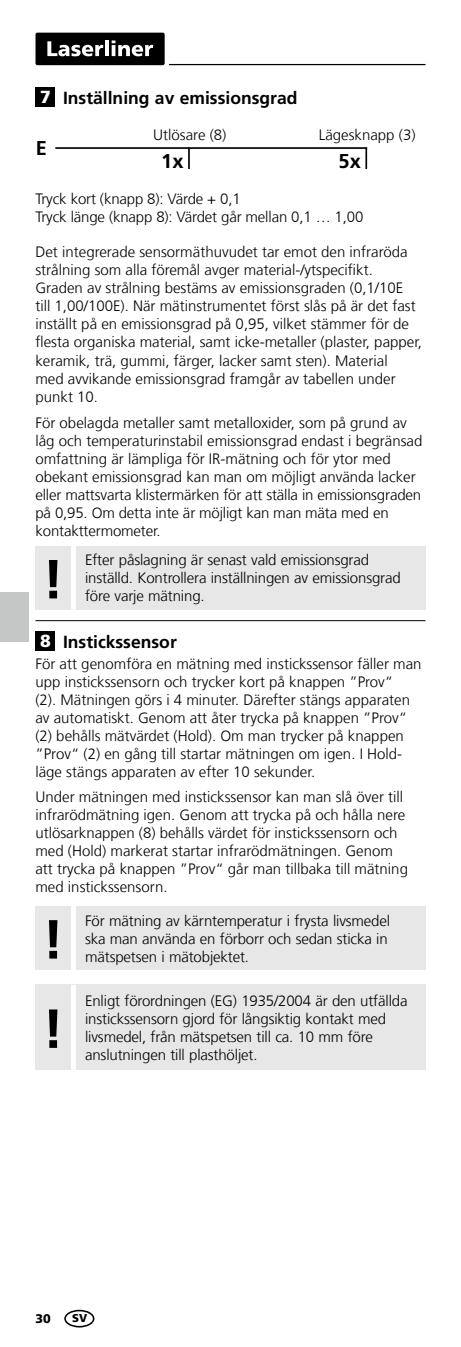
<style>
.page{position:relative;width:461px;height:1347px;background:#fff}
.page>*{position:absolute;margin:0;border:0;box-sizing:border-box;transform-origin:0 0}
.t1{font:700 55px "Frutiger LT Com";color:#000}
.t2{font:700 20px "Frutiger LT Com";color:#000}
.t3{font:700 17.5px "Frutiger LT Com";color:#000}
.t4{font:900 17.5px "Frutiger LT Com";color:#fff}
.t5{font:300 15px/18px "Frutiger LT Com";color:#000}
.t6{font:900 12.5px "Frutiger LT Com";color:#000}
.t7{font:900 11.25px "Frutiger LT Com";color:#000}
</style>
<div class="page">
<hr style="left:169px;top:64px;width:256px;height:1px;background:#000">
<div style="left:35px;top:33px;width:130px;height:32px;background:#000;border-radius:2px"></div>
<svg style="left:47px;top:41px;width:56px;height:15px"></svg>
<hr style="left:105px;top:40px;width:4px;height:16px;background:#fff">
<svg style="left:112px;top:40px;width:41px;height:16px"></svg>
<div style="left:35px;top:631px;width:20px;height:20px;background:#000"></div>
<hr style="left:35px;top:620px;width:390px;height:1px;background:#000">
<div style="left:35px;top:87px;width:20px;height:20px;background:#000"></div>
<hr style="left:55px;top:147px;width:312px;height:2px;background:#000">
<hr style="left:188px;top:148px;width:2px;height:21px;background:#000">
<hr style="left:365px;top:148px;width:2px;height:21px;background:#000">
<div style="left:35px;top:546px;width:390px;height:63px;background:#e7e7e7"></div>
<div style="left:71px;top:546px;width:5px;height:63px;background:#fff"></div>
<div style="left:35px;top:906px;width:390px;height:63px;background:#e7e7e7"></div>
<div style="left:71px;top:906px;width:5px;height:63px;background:#fff"></div>
<div style="left:35px;top:984px;width:390px;height:85px;background:#e7e7e7"></div>
<div style="left:71px;top:984px;width:5px;height:85px;background:#fff"></div>
<div style="left:64px;top:1309px;width:30px;height:18px;border:2px solid #000;border-radius:50%"></div>
<div style="left:0;top:592px;width:28px;height:49px;background:#c5c6c6"></div>
<p class="t4" style="left:40px;top:86px;width:12px">7</p>
<h2 class="t2" style="left:36px;top:136px;width:13px">E</h2>
<p class="t3" style="left:63px;top:87px;width:236px">Inställning av emissionsgrad</p>
<p class="t5" style="left:153px;top:126px;width:75px">Utlösare (8)</p>
<p class="t5" style="left:318px;top:126px;width:98px">Lägesknapp (3)</p>
<h2 class="t2" style="left:161px;top:149px;width:24px">1x</h2>
<h2 class="t2" style="left:338px;top:149px;width:24px">5x</h2>
<p class="t5" style="left:35px;top:190px;width:329px">Tryck kort (knapp 8): Värde + 0,1<br>Tryck länge (knapp 8): Värdet går mellan 0,1 … 1,00</p>
<p class="t5" style="left:35px;top:243px;width:388px">Det integrerade sensormäthuvudet tar emot den infraröda strålning som alla föremål avger material-/ytspecifikt.<br>Graden av strålning bestäms av emissionsgraden (0,1/10E<br>till 1,00/100E). När mätinstrumentet först slås på är det fast inställt på en emissionsgrad på 0,95, vilket stämmer för de flesta organiska material, samt icke-metaller (plaster, papper, keramik, trä, gummi, färger, lacker samt sten). Material<br>med avvikande emissionsgrad framgår av tabellen under punkt 10.</p>
<p class="t5" style="left:35px;top:414px;width:388px">För obelagda metaller samt metalloxider, som på grund av låg och temperaturinstabil emissionsgrad endast i begränsad omfattning är lämpliga för IR-mätning och för ytor med obekant emissionsgrad kan man om möjligt använda lacker eller mattsvarta klistermärken för att ställa in emissionsgraden på 0,95. Om detta inte är möjligt kan man mäta med en kontakttermometer.</p>
<p class="t5" style="left:85px;top:551px;width:317px">Efter påslagning är senast vald emissionsgrad inställd. Kontrollera inställningen av emissionsgrad</p>
<h1 class="t1" style="left:42px;top:547px;width:23px">!</h1>
<p class="t5" style="left:85px;top:587px;width:121px">före varje mätning.</p>
<p class="t4" style="left:40px;top:630px;width:12px">8</p>
<p class="t3" style="left:63px;top:631px;width:115px">Instickssensor</p>
<p class="t5" style="left:35px;top:655px;width:387px">För att genomföra en mätning med instickssensor fäller man upp instickssensorn och trycker kort på knappen ”Prov“<br>(2). Mätningen görs i 4 minuter. Därefter stängs apparaten av automatiskt. Genom att åter trycka på knappen ”Prov“ (2) behålls mätvärdet (Hold). Om man trycker på knappen ”Prov“ (2) en gång till startar mätningen om igen. I Hold&shy;läge stängs apparaten av efter 10 sekunder.</p>
<p class="t5" style="left:35px;top:788px;width:374px">Under mätningen med instickssensor kan man slå över till infrarödmätning igen. Genom att trycka på och hålla nere utlösarknappen (8) behålls värdet för instickssensorn och med (Hold) markerat startar infrarödmätningen. Genom att trycka på knappen ”Prov“ går man tillbaka till mätning med instickssensorn.</p>
<h1 class="t1" style="left:42px;top:907px;width:23px">!</h1>
<h1 class="t1" style="left:42px;top:996px;width:23px">!</h1>
<p class="t5" style="left:85px;top:911px;width:306px">För mätning av kärntemperatur i frysta livsmedel ska man använda en förborr och sedan sticka in</p>
<p class="t5" style="left:85px;top:947px;width:165px">mätspetsen i mätobjektet.</p>
<p class="t5" style="left:85px;top:991px;width:324px">Enligt förordningen (EG) 1935/2004 är den utfällda instickssensorn gjord för långsiktig kontakt med livsmedel, från mätspetsen till ca. 10 mm före anslutningen till plasthöljet.</p>
<p class="t6" style="left:35px;top:1310px;width:17px">30</p>
<p class="t7" style="left:72px;top:1311px;width:17px">SV</p>
</div>
